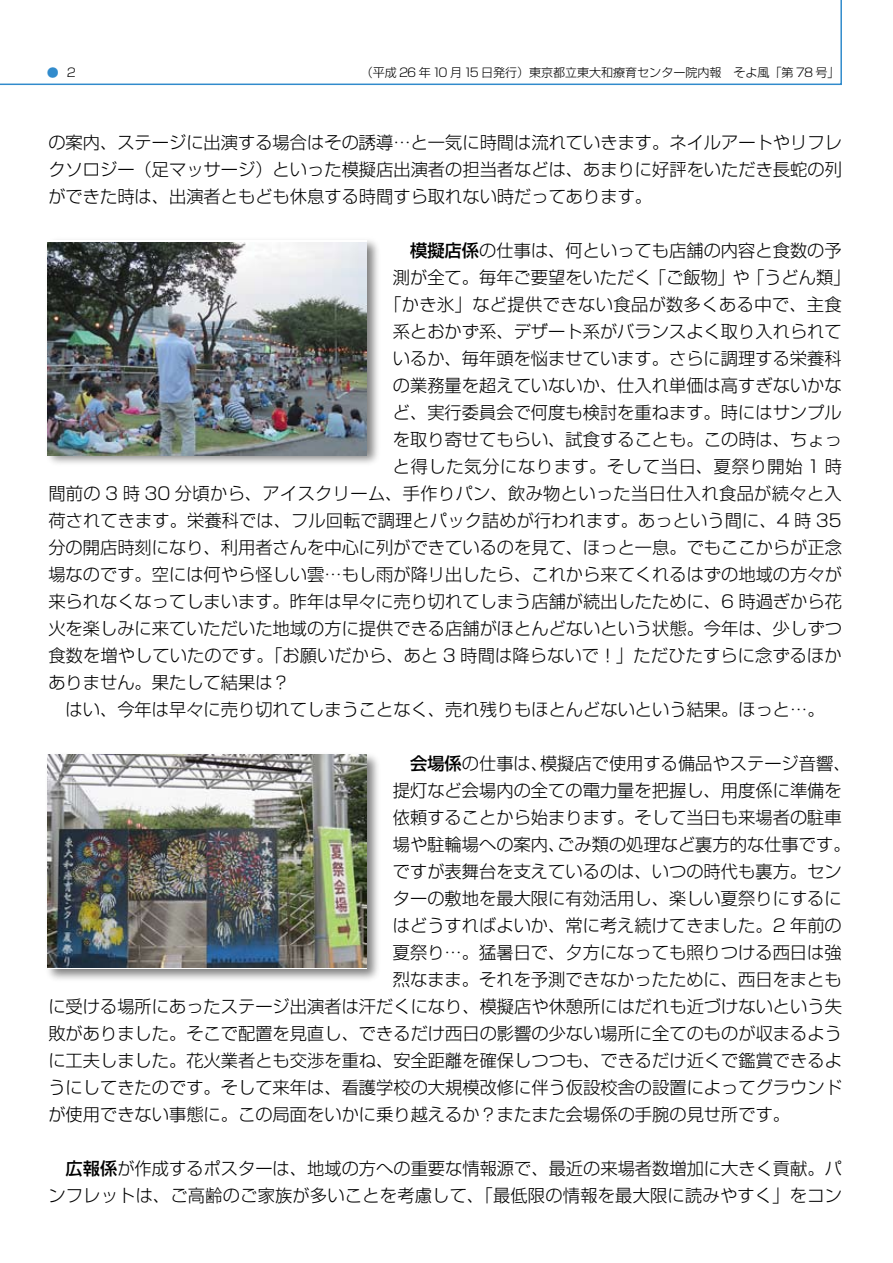
<style>
.page{position:relative;width:893px;height:1263px;background:#fff}
.page>*{position:absolute;margin:0;border:0;box-sizing:border-box;transform-origin:0 0}
.t1{font:300 17.25px/27px "Shin Go";color:#000;text-align:justify}
.t2{font:300 17.25px "Shin Go";letter-spacing:.02em;color:#000}
.t3{font:300 17.25px "Shin Go";letter-spacing:.04em;color:#000}
.t4{font:300 12px "Shin Go";color:#000}
.t5{font:300 12px "Shin Go";color:#318bcc}
.s1{font-weight:500}
</style>
<div class="page">
<svg style="left:0;top:0;width:842px;height:85px"></svg>
<div style="left:44px;top:237px;width:337px;height:231px;background:#000;opacity:.5"></div>
<div style="left:44px;top:752px;width:337px;height:231px;background:#000;opacity:.5"></div>
<img style="left:47px;top:243px;width:319px;height:212px">
<img style="left:47px;top:755px;width:319px;height:212px">
<p class="t5" style="left:47px;top:65px;width:14px">●</p>
<p class="t4" style="left:361px;top:65px;width:481px">（平成 26 年10 月15 日発行）東京都立東大和療育センター院内報　そよ風「第 78 号」</p>
<p class="t1" style="left:48px;top:128px;width:795px">の案内、ステージに出演する場合はその誘導…と一気に時間は流れていきます。ネイルアートやリフレクソロジー（足マッサージ）といった模擬店出演者の担当者などは、あまりに好評をいただき長蛇の列ができた時は、出演者ともども休息する時間すら取れない時だってあります。</p>
<p class="t1" style="left:410px;top:236px;width:433px"><span class="s1">模擬店係</span>の仕事は、何といっても店舗の内容と食数の予</p>
<p class="t1" style="left:393px;top:263px;width:459px">測が全て。毎年ご要望をいただく「ご飯物」や「うどん類」</p>
<p class="t2" style="left:384px;top:293px;width:459px">「かき氷」など提供できない食品が数多くある中で、主食</p>
<p class="t1" style="left:393px;top:317px;width:450px">系とおかず系、デザート系がバランスよく取り入れられて</p>
<p class="t1" style="left:393px;top:344px;width:450px">いるか、毎年頭を悩ませています。さらに調理する栄養科</p>
<p class="t1" style="left:393px;top:371px;width:450px">の業務量を超えていないか、仕入れ単価は高すぎないかな</p>
<p class="t1" style="left:393px;top:398px;width:450px">ど、実行委員会で何度も検討を重ねます。時にはサンプル</p>
<p class="t1" style="left:393px;top:425px;width:451px">を取り寄せてもらい、試食することも。この時は、ちょっ</p>
<p class="t3" style="left:393px;top:455px;width:451px">と得した気分になります。そして当日、夏祭り開始 1 時</p>
<p class="t2" style="left:48px;top:482px;width:795px">間前の 3 時 30 分頃から、アイスクリーム、手作りパン、飲み物といった当日仕入れ食品が続々と入</p>
<p class="t1" style="left:48px;top:506px;width:795px">荷されてきます。栄養科では、フル回転で調理とパック詰めが行われます。あっという間に、4 時 35</p>
<p class="t1" style="left:48px;top:533px;width:795px">分の開店時刻になり、利用者さんを中心に列ができているのを見て、ほっと一息。でもここからが正念</p>
<p class="t1" style="left:48px;top:560px;width:795px">場なのです。空には何やら怪しい雲…もし雨が降リ出したら、これから来てくれるはずの地域の方々が</p>
<p class="t1" style="left:48px;top:587px;width:795px">来られなくなってしまいます。昨年は早々に売り切れてしまう店舗が続出したために、6 時過ぎから花</p>
<p class="t1" style="left:48px;top:614px;width:795px">火を楽しみに来ていただいた地域の方に提供できる店舗がほとんどないという状態。今年は、少しずつ</p>
<p class="t1" style="left:48px;top:641px;width:795px">食数を増やしていたのです。「お願いだから、あと 3 時間は降らないで！」ただひたすらに念ずるほか</p>
<p class="t1" style="left:48px;top:668px;width:260px">ありません。果たして結果は？　</p>
<p class="t1" style="left:48px;top:695px;width:778px">　はい、今年は早々に売り切れてしまうことなく、売れ残りもほとんどないという結果。ほっと…。</p>
<p class="t1" style="left:393px;top:749px;width:459px"><span class="s1">　会場係</span>の仕事は、模擬店で使用する備品やステージ音響、</p>
<p class="t1" style="left:393px;top:776px;width:450px">提灯など会場内の全ての電力量を把握し、用度係に準備を</p>
<p class="t1" style="left:393px;top:803px;width:450px">依頼することから始まります。そして当日も来場者の駐車</p>
<p class="t1" style="left:393px;top:830px;width:459px">場や駐輪場への案内、ごみ類の処理など裏方的な仕事です。</p>
<p class="t1" style="left:393px;top:857px;width:450px">ですが表舞台を支えているのは、いつの時代も裏方。セン</p>
<p class="t1" style="left:393px;top:884px;width:450px">ターの敷地を最大限に有効活用し、楽しい夏祭りにするに</p>
<p class="t1" style="left:393px;top:911px;width:451px">はどうすればよいか、常に考え続けてきました。2 年前の</p>
<p class="t1" style="left:393px;top:938px;width:450px">夏祭り…。猛暑日で、夕方になっても照りつける西日は強</p>
<p class="t1" style="left:393px;top:965px;width:450px">烈なまま。それを予測できなかったために、西日をまとも</p>
<p class="t1" style="left:48px;top:992px;width:795px">に受ける場所にあったステージ出演者は汗だくになり、模擬店や休憩所にはだれも近づけないという失</p>
<p class="t1" style="left:48px;top:1019px;width:795px">敗がありました。そこで配置を見直し、できるだけ西日の影響の少ない場所に全てのものが収まるよう</p>
<p class="t1" style="left:48px;top:1046px;width:795px">に工夫しました。花火業者とも交渉を重ね、安全距離を確保しつつも、できるだけ近くで鑑賞できるよ</p>
<p class="t1" style="left:48px;top:1073px;width:795px">うにしてきたのです。そして来年は、看護学校の大規模改修に伴う仮設校舎の設置によってグラウンド</p>
<p class="t1" style="left:48px;top:1100px;width:743px">が使用できない事態に。この局面をいかに乗り越えるか？またまた会場係の手腕の見せ所です。</p>
<p class="t1" style="left:48px;top:1154px;width:795px"><span class="s1">　広報係</span>が作成するポスターは、地域の方への重要な情報源で、最近の来場者数増加に大きく貢献。パンフレットは、ご高齢のご家族が多いことを考慮して、「最低限の情報を最大限に読みやすく」をコン</p>
</div>
